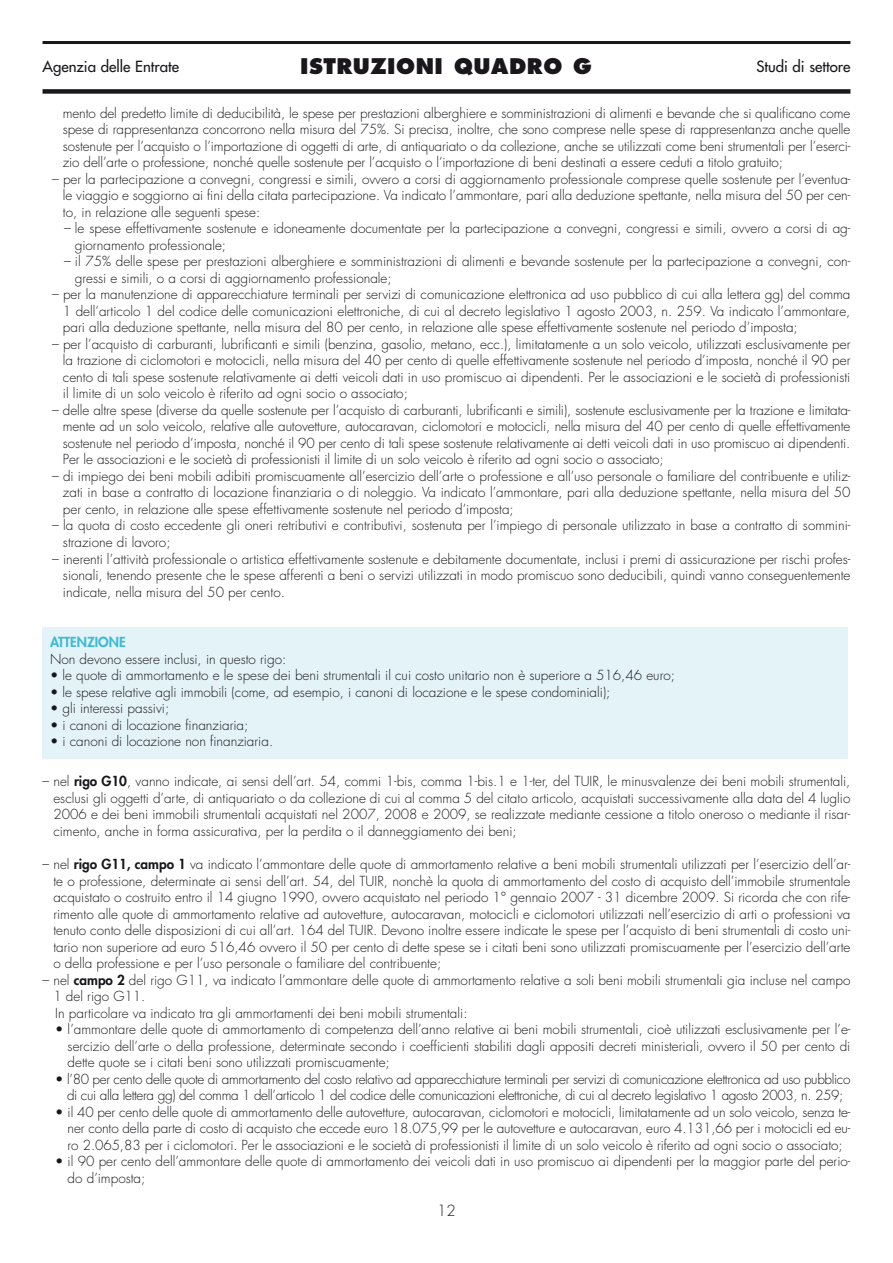
<style>
.page{position:relative;width:893px;height:1263px;background:#fff}
.page>*{position:absolute;margin:0;border:0;box-sizing:border-box;transform-origin:0 0}
.t1{font:800 21px "Futura";letter-spacing:.025em;color:#1a171c}
.t2{font:15px "Futura";color:#1a171c}
.t3{font:300 15px "Futura";color:#1a171c}
.t4{font:300 13.5px/16.5px "Futura";color:#1a171c;text-align:justify}
.t5{font:300 13.5px/16.5px "Futura";letter-spacing:-.025em;color:#1a171c;text-align:center}
.t6{font:800 13.5px "Futura";color:#3cbbd6}
.s1{font-weight:800}
</style>
<div class="page">
<div style="left:43px;top:627px;width:805px;height:131px;background:#e3f3f7"></div>
<div style="left:43px;top:89px;width:807px;height:5px;background:#1a171c"></div>
<hr style="left:43px;top:41px;width:807px;height:3px;background:#1a171c">
<h1 class="t1" style="left:300px;top:57px;width:293px">ISTRUZIONI QUADRO G</h1>
<p class="t2" style="left:43px;top:59px;width:138px">Agenzia delle Entrate</p>
<p class="t2" style="left:756px;top:59px;width:96px">Studi di settore</p>
<p class="t4" style="left:63px;top:106px;width:789px">mento del predetto limite di deducibilità, le spese per prestazioni alberghiere e somministrazioni di alimenti e bevande che si qualificano come spese di rappresentanza concorrono nella misura del 75%. Si precisa, inoltre, che sono comprese nelle spese di rappresentanza anche quelle sostenute per l’acquisto o l’importazione di oggetti di arte, di antiquariato o da collezione, anche se utilizzati come beni strumentali per l’eserci&shy;zio dell’arte o professione, nonché quelle sostenute per l’acquisto o l’importazione di beni destinati a essere ceduti a titolo gratuito;</p>
<p class="t4" style="left:63px;top:172px;width:789px;text-indent:-11px">– per la partecipazione a convegni, congressi e simili, ovvero a corsi di aggiornamento professionale comprese quelle sostenute per l’eventua&shy;le viaggio e soggiorno ai fini della citata partecipazione. Va indicato l’ammontare, pari alla deduzione spettante, nella misura del 50 per cen&shy;to, in relazione alle seguenti spese:</p>
<p class="t4" style="left:75px;top:221px;width:777px;text-indent:-11px">– le spese effettivamente sostenute e idoneamente documentate per la partecipazione a convegni, congressi e simili, ovvero a corsi di ag&shy;giornamento professionale;</p>
<p class="t4" style="left:75px;top:254px;width:777px;text-indent:-11px">– il 75% delle spese per prestazioni alberghiere e somministrazioni di alimenti e bevande sostenute per la partecipazione a convegni, con&shy;gressi e simili, o a corsi di aggiornamento professionale;</p>
<p class="t4" style="left:63px;top:287px;width:789px;text-indent:-11px">– per la manutenzione di apparecchiature terminali per servizi di comunicazione elettronica ad uso pubblico di cui alla lettera gg) del comma 1 dell’articolo 1 del codice delle comunicazioni elettroniche, di cui al decreto legislativo 1 agosto 2003, n. 259. Va indicato l’ammontare, pari alla deduzione spettante, nella misura del 80 per cento, in relazione alle spese effettivamente sostenute nel periodo d’imposta;</p>
<p class="t4" style="left:63px;top:337px;width:789px;text-indent:-11px">– per l’acquisto di carburanti, lubrificanti e simili (benzina, gasolio, metano, ecc.), limitatamente a un solo veicolo, utilizzati esclusivamente per la trazione di ciclomotori e motocicli, nella misura del 40 per cento di quelle effettivamente sostenute nel periodo d’imposta, nonché il 90 per cento di tali spese sostenute relativamente ai detti veicoli dati in uso promiscuo ai dipendenti. Per le associazioni e le società di professionisti il limite di un solo veicolo è riferito ad ogni socio o associato;</p>
<p class="t4" style="left:63px;top:403px;width:789px;text-indent:-11px">– delle altre spese (diverse da quelle sostenute per l’acquisto di carburanti, lubrificanti e simili), sostenute esclusivamente per la trazione e limitata&shy;mente ad un solo veicolo, relative alle autovetture, autocaravan, ciclomotori e motocicli, nella misura del 40 per cento di quelle effettivamente sostenute nel periodo d’imposta, nonché il 90 per cento di tali spese sostenute relativamente ai detti veicoli dati in uso promiscuo ai dipendenti.<br>Per le associazioni e le società di professionisti il limite di un solo veicolo è riferito ad ogni socio o associato;</p>
<p class="t4" style="left:63px;top:469px;width:789px;text-indent:-11px">– di impiego dei beni mobili adibiti promiscuamente all’esercizio dell’arte o professione e all’uso personale o familiare del contribuente e utiliz&shy;zati in base a contratto di locazione finanziaria o di noleggio. Va indicato l’ammontare, pari alla deduzione spettante, nella misura del 50 per cento, in relazione alle spese effettivamente sostenute nel periodo d’imposta;</p>
<p class="t4" style="left:63px;top:518px;width:789px;text-indent:-11px">– la quota di costo eccedente gli oneri retributivi e contributivi, sostenuta per l’impiego di personale utilizzato in base a contratto di sommini&shy;strazione di lavoro;</p>
<p class="t4" style="left:63px;top:551px;width:789px;text-indent:-11px">– inerenti l’attività professionale o artistica effettivamente sostenute e debitamente documentate, inclusi i premi di assicurazione per rischi profes&shy;sionali, tenendo presente che le spese afferenti a beni o servizi utilizzati in modo promiscuo sono deducibili, quindi vanno conseguentemente indicate, nella misura del 50 per cento.</p>
<p class="t6" style="left:50px;top:636px;width:77px">ATTENZIONE</p>
<p class="t4" style="left:50px;top:651px;width:238px">Non devono essere inclusi, in questo rigo:</p>
<p class="t4" style="left:50px;top:668px;width:626px">• le quote di ammortamento e le spese dei beni strumentali il cui costo unitario non è superiore a 516,46 euro;</p>
<p class="t4" style="left:50px;top:684px;width:562px">• le spese relative agli immobili (come, ad esempio, i canoni di locazione e le spese condominiali);</p>
<p class="t4" style="left:50px;top:701px;width:121px">• gli interessi passivi;</p>
<p class="t4" style="left:50px;top:717px;width:200px">• i canoni di locazione finanziaria;</p>
<p class="t4" style="left:50px;top:734px;width:225px">• i canoni di locazione non finanziaria.</p>
<p class="t4" style="left:53px;top:774px;width:799px;text-indent:-11px">– nel <span class="s1">rigo G10</span>, vanno indicate, ai sensi dell’art. 54, commi 1-bis, comma 1-bis.1 e 1-ter, del TUIR, le minusvalenze dei beni mobili strumentali, esclusi gli oggetti d’arte, di antiquariato o da collezione di cui al comma 5 del citato articolo, acquistati successivamente alla data del 4 luglio 2006 e dei beni immobili strumentali acquistati nel 2007, 2008 e 2009, se realizzate mediante cessione a titolo oneroso o mediante il risar&shy;cimento, anche in forma assicurativa, per la perdita o il danneggiamento dei beni;</p>
<p class="t4" style="left:53px;top:857px;width:799px;text-indent:-11px">– nel <span class="s1">rigo G11, campo 1</span> va indicato l’ammontare delle quote di ammortamento relative a beni mobili strumentali utilizzati per l’esercizio dell’ar&shy;te o professione, determinate ai sensi dell’art. 54, del TUIR, nonchè la quota di ammortamento del costo di acquisto dell’immobile strumentale acquistato o costruito entro il 14 giugno 1990, ovvero acquistato nel periodo 1° gennaio 2007 - 31 dicembre 2009. Si ricorda che con rife&shy;rimento alle quote di ammortamento relative ad autovetture, autocaravan, motocicli e ciclomotori utilizzati nell’esercizio di arti o professioni va tenuto conto delle disposizioni di cui all’art. 164 del TUIR. Devono inoltre essere indicate le spese per l’acquisto di beni strumentali di costo uni&shy;tario non superiore ad euro 516,46 ovvero il 50 per cento di dette spese se i citati beni sono utilizzati promiscuamente per l’esercizio dell’arte o della professione e per l’uso personale o familiare del contribuente;</p>
<p class="t4" style="left:53px;top:972px;width:799px;text-align:left;text-indent:-11px">– nel <span class="s1">campo 2</span> del rigo G11, va indicato l’ammontare delle quote di ammortamento relative a soli beni mobili strumentali gia incluse nel campo<br>1 del rigo G11.<br>In particolare va indicato tra gli ammortamenti dei beni mobili strumentali:</p>
<p class="t4" style="left:68px;top:1022px;width:784px;text-indent:-12px">• l’ammontare delle quote di ammortamento di competenza dell’anno relative ai beni mobili strumentali, cioè utilizzati esclusivamente per l’e&shy;sercizio dell’arte o della professione, determinate secondo i coefficienti stabiliti dagli appositi decreti ministeriali, ovvero il 50 per cento di dette quote se i citati beni sono utilizzati promiscuamente;</p>
<p class="t5" style="left:55px;top:1072px;width:797px">• l’80 per cento delle quote di ammortamento del costo relativo ad apparecchiature terminali per servizi di comunicazione elettronica ad uso pubblico di cui alla lettera gg) del comma 1 dell’articolo 1 del codice delle comunicazioni elettroniche, di cui al decreto legislativo 1 agosto 2003, n. 259;</p>
<p class="t4" style="left:68px;top:1105px;width:784px;text-indent:-12px">• il 40 per cento delle quote di ammortamento delle autovetture, autocaravan, ciclomotori e motocicli, limitatamente ad un solo veicolo, senza te&shy;ner conto della parte di costo di acquisto che eccede euro 18.075,99 per le autovetture e autocaravan, euro 4.131,66 per i motocicli ed eu&shy;ro 2.065,83 per i ciclomotori. Per le associazioni e le società di professionisti il limite di un solo veicolo è riferito ad ogni socio o associato;</p>
<p class="t4" style="left:68px;top:1154px;width:784px;text-indent:-12px">• il 90 per cento dell’ammontare delle quote di ammortamento dei veicoli dati in uso promiscuo ai dipendenti per la maggior parte del perio&shy;do d’imposta;</p>
<p class="t3" style="left:437px;top:1204px;width:20px">12</p>
</div>
